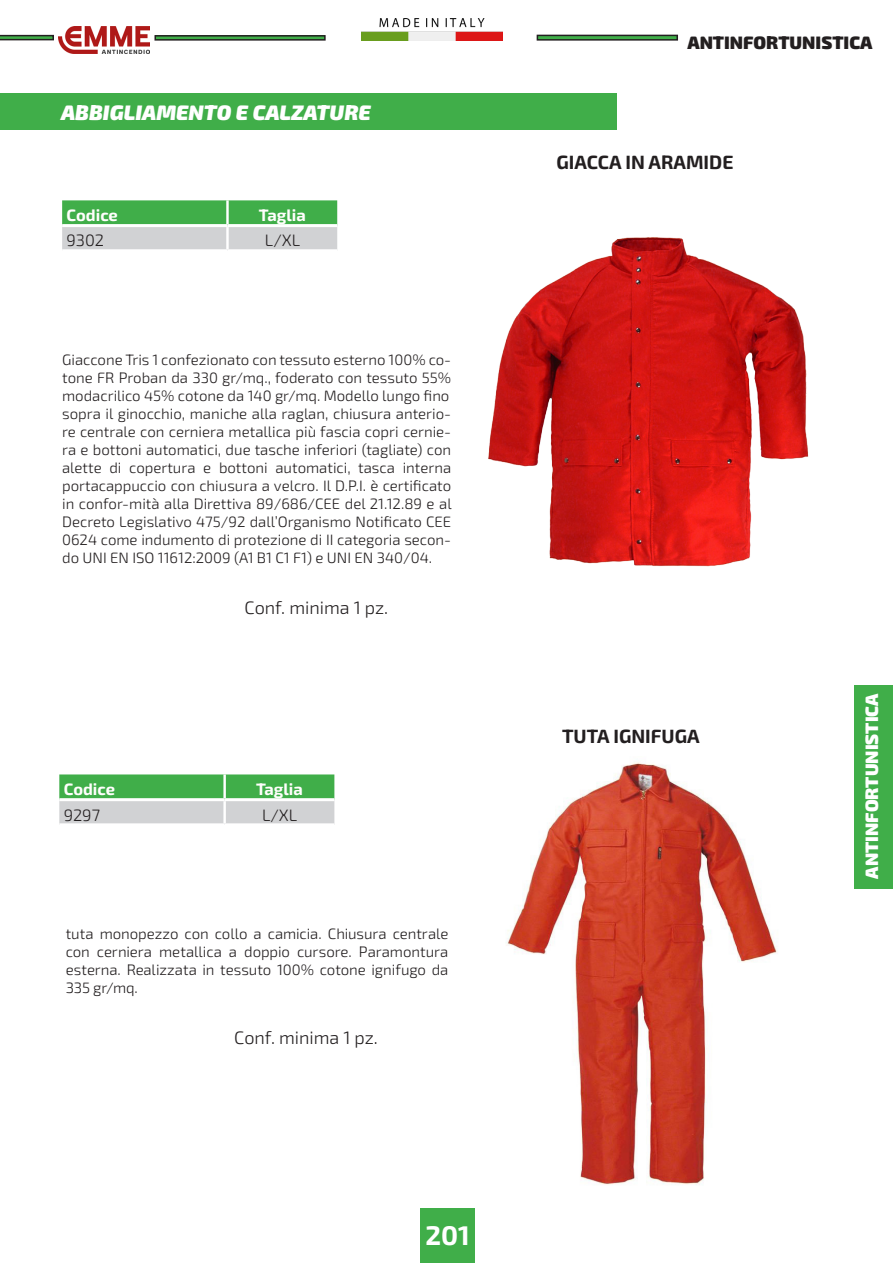
<style>
.page{position:relative;width:893px;height:1263px;background:#fff}
.page>*{position:absolute;margin:0;border:0;box-sizing:border-box;transform-origin:0 0}
.t1{font:700 27px "Exo 2";color:#fff}
.t2{font:italic 900 21px "Exo 2";color:#fff}
.t3{font:700 19.2px "Exo 2";color:#231f20}
.t4{font:300 18px "Exo 2";color:#231f20}
.t5{font:900 18px "Exo 2";color:#231f20}
.t6{font:900 18px "Exo 2";color:#fff}
.t7{font:700 16.5px "Exo 2";color:#fffefc}
.t8{font:300 16.5px "Exo 2";color:#231f20}
.Tabella_up{font:300 15px/18px "Exo 2";color:#231f20;text-align:justify}
</style>
<div class="page">
<div style="left:420px;top:1209px;width:55px;height:54px;background:#40ae49"></div>
<div style="left:537px;top:35px;width:141px;height:6px;border:2px solid #231f20"></div>
<div style="left:154px;top:35px;width:172px;height:6px;border:2px solid #231f20"></div>
<svg style="left:0;top:35px;width:54px;height:5px"></svg>
<img style="left:361px;top:19px;width:142px;height:22px">
<img style="left:59px;top:27px;width:91px;height:26px">
<div style="left:854px;top:685px;width:39px;height:203px;background:#40ae49"></div>
<div style="left:0;top:94px;width:617px;height:36px;background:#40ae49"></div>
<img style="left:488px;top:237px;width:321px;height:330px">
<img style="left:506px;top:762px;width:272px;height:423px">
<svg style="left:62px;top:200px;width:275px;height:49px;background:#87c08d"></svg>
<hr style="left:226px;top:200px;width:3px;height:24px;background:#fff">
<hr style="left:226px;top:227px;width:3px;height:22px;background:#fff">
<hr style="left:62px;top:224px;width:165px;height:3px;background:#fff">
<hr style="left:227px;top:224px;width:110px;height:3px;background:#fff">
<svg style="left:59px;top:774px;width:275px;height:49px;background:#87c08d"></svg>
<hr style="left:223px;top:774px;width:3px;height:24px;background:#fff">
<hr style="left:223px;top:801px;width:3px;height:22px;background:#fff">
<hr style="left:59px;top:798px;width:166px;height:3px;background:#fff">
<hr style="left:225px;top:798px;width:109px;height:3px;background:#fff">
<p class="t2" style="left:61px;top:98px;width:311px">ABBIGLIAMENTO E CALZATURE</p>
<p class="t7" style="left:67px;top:204px;width:53px">Codice</p>
<p class="t7" style="left:259px;top:204px;width:48px">Taglia</p>
<p class="t8" style="left:67px;top:229px;width:39px">9302</p>
<p class="t8" style="left:265px;top:229px;width:37px">L/XL</p>
<p class="Tabella_up" style="left:62px;top:350px;width:391px">Giaccone Tris 1 confezionato con tessuto esterno 100% co&shy;tone FR Proban da 330 gr/mq., foderato con tessuto 55% modacrilico 45% cotone da 140 gr/mq. Modello lungo fino</p>
<p class="Tabella_up" style="left:62px;top:404px;width:391px">sopra il ginocchio, maniche alla raglan, chiusura anterio&shy;re centrale con cerniera metallica più fascia copri cernie&shy;ra e bottoni automatici, due tasche inferiori (tagliate) con alette di copertura e bottoni automatici, tasca interna portacappuccio con chiusura a velcro. Il D.P.I. è certificato in confor-mità alla Direttiva 89/686/CEE del 21.12.89 e al Decreto Legislativo 475/92 dall’Organismo Notificato CEE 0624 come indumento di protezione di II categoria secon&shy;do UNI EN ISO 11612:2009 (A1 B1 C1 F1) e UNI EN 340/04.</p>
<p class="t4" style="left:245px;top:595px;width:145px">Conf. minima 1 pz.</p>
<p class="t7" style="left:64px;top:778px;width:53px">Codice</p>
<p class="t7" style="left:256px;top:778px;width:48px">Taglia</p>
<p class="t8" style="left:64px;top:803px;width:38px">9297</p>
<p class="t8" style="left:262px;top:803px;width:37px">L/XL</p>
<p class="Tabella_up" style="left:66px;top:924px;width:384px">tuta monopezzo con collo a camicia. Chiusura centrale con cerniera metallica a doppio cursore. Paramontura esterna. Realizzata in tessuto 100% cotone ignifugo da 335 gr/mq.</p>
<p class="t4" style="left:234px;top:1025px;width:145px">Conf. minima 1 pz.</p>
<h1 class="t1" style="left:425px;top:1216px;width:46px">201</h1>
<p class="t5" style="left:687px;top:30px;width:187px">ANTINFORTUNISTICA</p>
<p class="t3" style="left:556px;top:149px;width:179px">GIACCA IN ARAMIDE</p>
<p class="t3" style="left:562px;top:723px;width:139px">TUTA IGNIFUGA</p>
<p class="t6" style="left:859px;top:878px;width:187px;rotate:-90deg">ANTINFORTUNISTICA</p>
</div>
